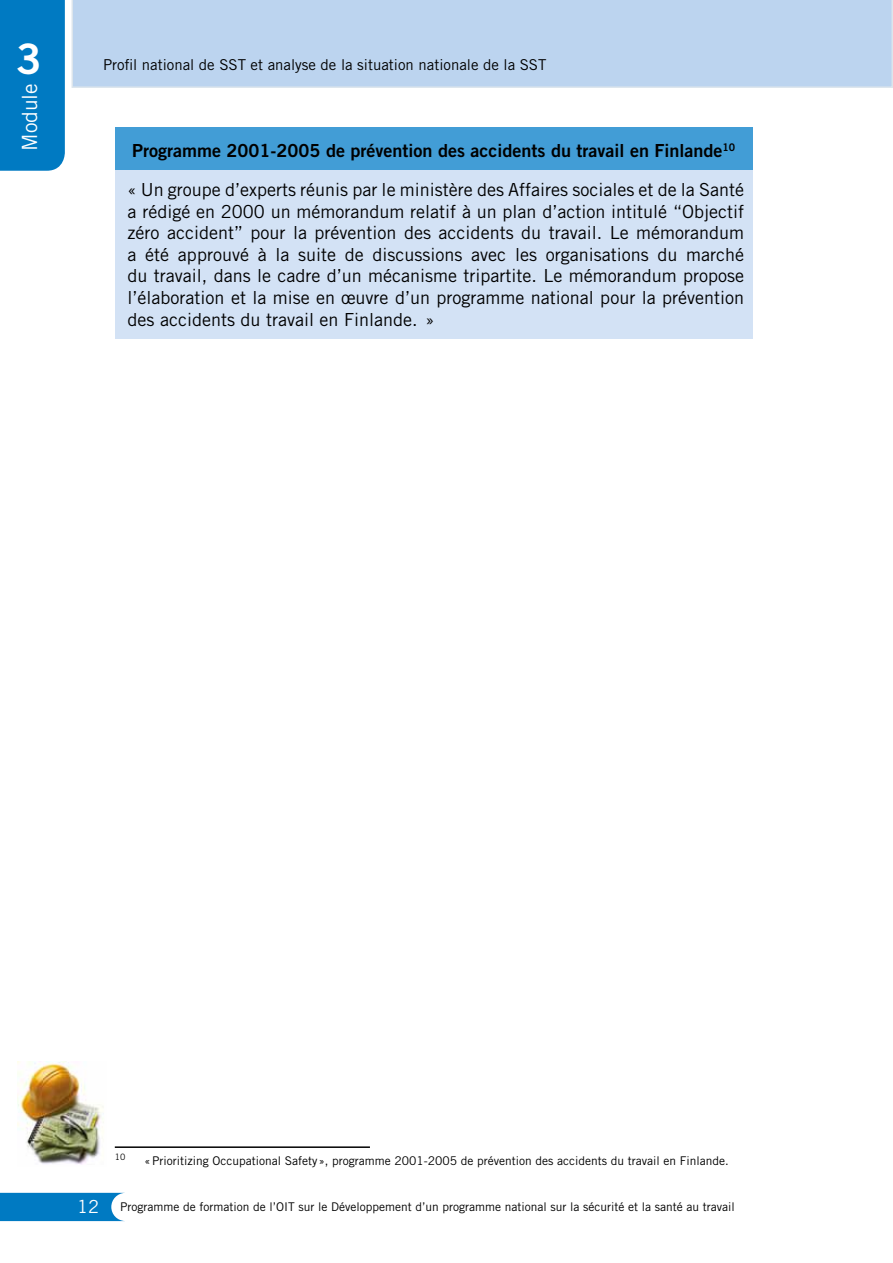
<style>
.page{position:relative;width:893px;height:1263px;background:#fff}
.page>*{position:absolute;margin:0;border:0;box-sizing:border-box;transform-origin:0 0}
.t1{font:42px "Trade Gothic LT Std Bd 2";color:#fff}
.t2{font:21px "Trade Gothic LT Std";color:#fff}
.t3{font:18px/21.6px "Trade Gothic LT Std";color:#000;text-align:justify}
.t4{font:18px "Trade Gothic LT Std Bd 2";color:#000}
.t5{font:18px "Trade Gothic LT Std";color:#fff}
.t6{font:15px "Trade Gothic LT Std";color:#000}
.t7{font:12px "Trade Gothic LT Std";color:#000}
.t8{font:8.7px "Trade Gothic LT Std";color:#000}
</style>
<div class="page">
<div style="left:72px;top:0;width:821px;height:88px;background:#bcd4ef"></div>
<div style="left:0;top:0;width:65px;height:171px;background:#007ac2"></div>
<svg style="left:0;top:1193px;width:124px;height:28px;background:#1384c6"></svg>
<img style="left:17px;top:1061px;width:87px;height:104px">
<div style="left:115px;top:128px;width:638px;height:42px;background:#429dd6"></div>
<div style="left:115px;top:170px;width:638px;height:168px;background:#d3e2f5"></div>
<hr style="left:115px;top:1146px;width:255px;height:2px;background:#000">
<h1 class="t1" style="left:16px;top:33px;width:27px">3</h1>
<p class="t2" style="left:17px;top:151px;width:69px;rotate:-90deg">Module</p>
<p class="t6" style="left:103px;top:56px;width:445px">Profil national de SST et analyse de la situation nationale de la SST</p>
<p class="t4" style="left:132px;top:140px;width:605px">Programme 2001-2005 de prévention des accidents du travail en Finlande<sup>10</sup></p>
<p class="t3" style="left:128px;top:179px;width:618px">« Un groupe d’experts réunis par le ministère des Affaires sociales et de la Santé a rédigé en 2000 un mémorandum relatif à un plan d’action intitulé “Objectif zéro accident” pour la prévention des accidents du travail. Le mémorandum a été approuvé à la suite de discussions avec les organisations du marché du travail, dans le cadre d’un mécanisme tripartite. Le mémorandum propose l’élaboration et la mise en œuvre d’un programme national pour la prévention des accidents du travail en Finlande. »</p>
<p class="t5" style="left:77px;top:1196px;width:23px">12</p>
<p class="t8" style="left:115px;top:1152px;width:12px">10</p>
<p class="t7" style="left:145px;top:1154px;width:586px">«Prioritizing Occupational Safety», programme 2001-2005 de prévention des accidents du travail en Finlande.</p>
<p class="t7" style="left:120px;top:1199px;width:616px">Programme de formation de l’OIT sur le Développement d’un programme national sur la sécurité et la santé au travail</p>
</div>
